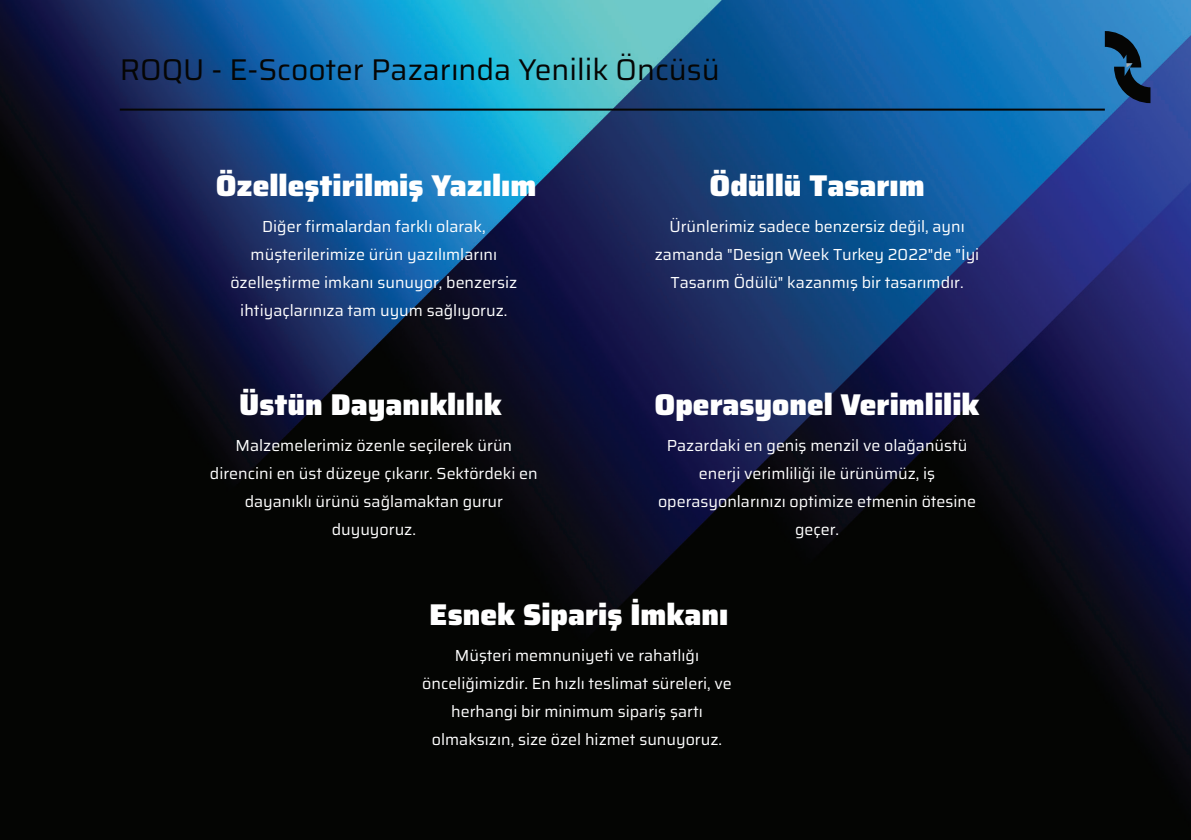
<style>
.page{position:relative;width:1191px;height:840px;background:#fff}
.page>*{position:absolute;margin:0;border:0;box-sizing:border-box;transform-origin:0 0}
.t1{font:900 30px "Saira";color:#fff}
.t2{font:30px "Saira";color:#050504}
.t3{font:16px/28px "Saira";color:#fff;text-align:center}
</style>
<div class="page">
<img style="left:0;top:0;width:1191px;height:839px">
<svg style="left:1104px;top:31px;width:46px;height:72px;background:#1f5076"></svg>
<hr style="left:120px;top:108px;width:984px;height:2px;background:#050504">
<h1 class="t2" style="left:120px;top:45px;width:601px">ROQU - E-Scooter Pazarında Yenilik Öncüsü</h1>
<h1 class="t1" style="left:216px;top:161px;width:322px">Özelleştirilmiş Yazılım</h1>
<p class="t3" style="left:230px;top:211px;width:288px">Diğer firmalardan farklı olarak, müşterilerimize ürün yazılımlarını özelleştirme imkanı sunuyor, benzersiz ihtiyaçlarınıza tam uyum sağlıyoruz.</p>
<h1 class="t1" style="left:239px;top:380px;width:264px">Üstün Dayanıklılık</h1>
<p class="t3" style="left:210px;top:430px;width:329px">Malzemelerimiz özenle seçilerek ürün direncini en üst düzeye çıkarır. Sektördeki en dayanıklı ürünü sağlamaktan gurur duyuyoruz.</p>
<h1 class="t1" style="left:709px;top:161px;width:217px">Ödüllü Tasarım</h1>
<p class="t3" style="left:655px;top:211px;width:326px">Ürünlerimiz sadece benzersiz değil, aynı zamanda "Design Week Turkey 2022"de "İyi<br>Tasarım Ödülü" kazanmış bir tasarımdır.</p>
<h1 class="t1" style="left:654px;top:380px;width:327px">Operasyonel Verimlilik</h1>
<p class="t3" style="left:658px;top:430px;width:319px">Pazardaki en geniş menzil ve olağanüstü enerji verimliliği ile ürünümüz, iş operasyonlarınızı optimize etmenin ötesine geçer.</p>
<h1 class="t1" style="left:429px;top:590px;width:300px">Esnek Sipariş İmkanı</h1>
<p class="t3" style="left:422px;top:640px;width:311px">Müşteri memnuniyeti ve rahatlığı önceliğimizdir. En hızlı teslimat süreleri, ve herhangi bir minimum sipariş şartı olmaksızın, size özel hizmet sunuyoruz.</p>
</div>
